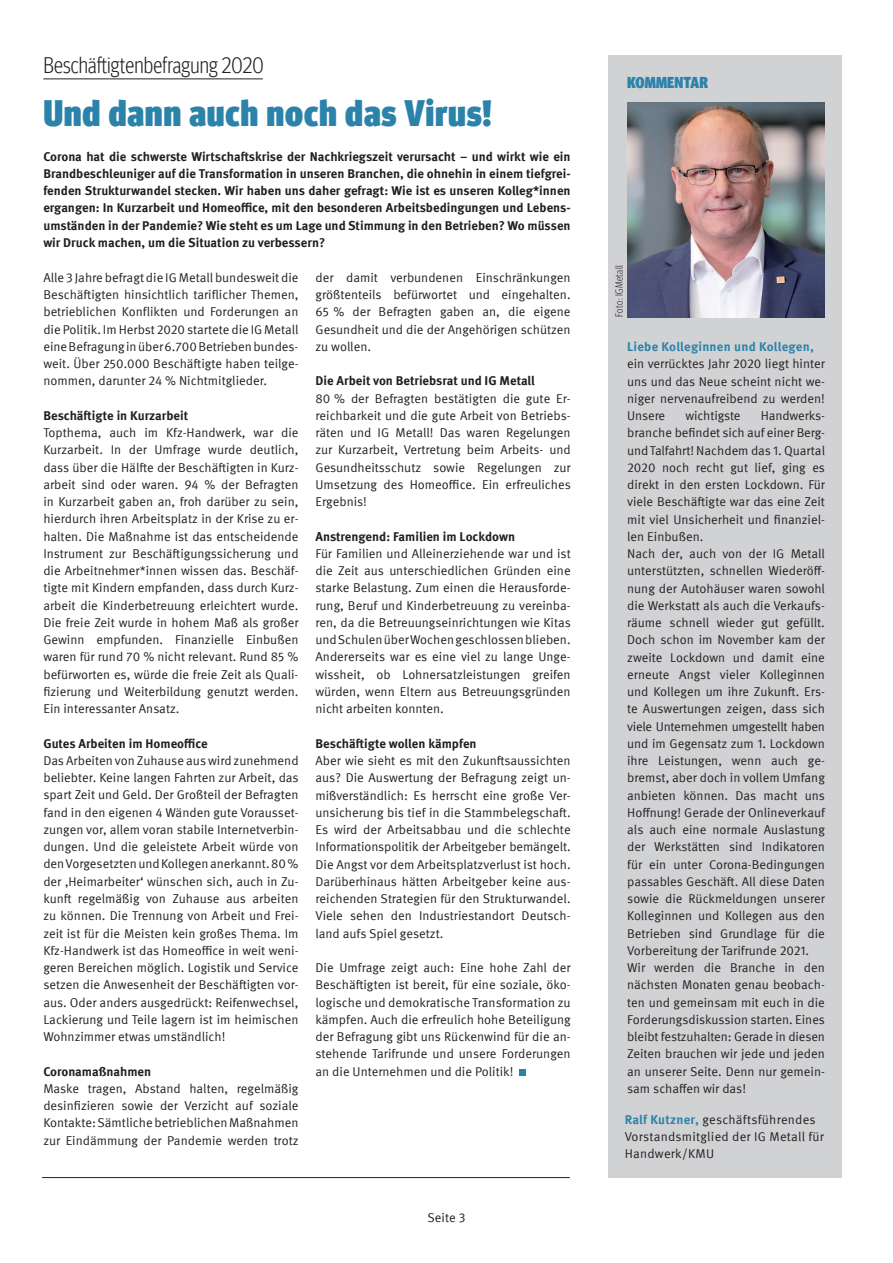
<style>
.page{position:relative;width:893px;height:1263px;background:#fff}
.page>*{position:absolute;margin:0;border:0;box-sizing:border-box;transform-origin:0 0}
.t1{font:900 condensed 36.75px "Meta Head IGM";letter-spacing:.02em;color:#2c83aa}
.t2{font:300 condensed 22.5px "Meta Head IGM";letter-spacing:.005em;color:#231f20}
.t3{font:900 condensed 15.75px "Meta Head IGM";letter-spacing:.01em;color:#2c83aa}
.t4{font:12.75px/17.2px "Meta IGM";color:#231f20;text-align:justify}
.t5{font:700 12.75px/17.2px "Meta IGM";color:#231f20;text-align:justify}
.t6{font:12.75px/17.2px "Meta IGM";letter-spacing:.02em;color:#231f20}
.t7{font:700 12.75px "Meta IGM";letter-spacing:.02em;color:#2c83aa}
.t8{font:300 condensed 10.5px "Meta Head IGMT";letter-spacing:.03em;color:#231f20}
.s1{font-weight:700;color:#2c83aa}
</style>
<div class="page">
<div style="left:608px;top:55px;width:234px;height:1123px;background:#d1d2d4"></div>
<img style="left:627px;top:102px;width:198px;height:215px">
<hr style="left:43px;top:78px;width:220px;height:1px;background:#231f20">
<hr style="left:42px;top:1177px;width:528px;height:1px;background:#231f20">
<div style="left:519px;top:1069px;width:7px;height:6px;background:#2c83aa"></div>
<h2 class="t2" style="left:43px;top:49px;width:222px">Beschäftigtenbefragung 2020</h2>
<h1 class="t1" style="left:43px;top:84px;width:450px">Und dann auch noch das Virus!</h1>
<p class="t5" style="left:43px;top:147px;width:529px">Corona hat die schwerste Wirtschaftskrise der Nachkriegszeit verursacht – und wirkt wie ein Brandbeschleuniger auf die Transformation in unseren Branchen, die ohnehin in einem tiefgrei&shy;fenden Strukturwandel stecken. Wir haben uns daher gefragt: Wie ist es unseren Kolleg*innen ergangen: In Kurzarbeit und Homeoffice, mit den besonderen Arbeitsbedingungen und Lebens&shy;umständen in der Pandemie? Wie steht es um Lage und Stimmung in den Betrieben? Wo müssen wir Druck machen, um die Situation zu verbessern?</p>
<p class="t4" style="left:315px;top:268px;width:257px">der damit verbundenen Einschränkungen größtenteils befürwortet und eingehalten.<br>65 % der Befragten gaben an, die eigene Gesundheit und die der Angehörigen schützen zu wollen.</p>
<p class="t5" style="left:315px;top:372px;width:221px">Die Arbeit von Betriebsrat und IG Metall</p>
<p class="t4" style="left:315px;top:389px;width:257px">80 % der Befragten bestätigten die gute Er&shy;reichbarkeit und die gute Arbeit von Betriebs&shy;räten und IG Metall! Das waren Regelungen zur Kurzarbeit, Vertretung beim Arbeits- und Gesundheitsschutz sowie Regelungen zur Umsetzung des Homeoffice. Ein erfreuliches Ergebnis!</p>
<p class="t5" style="left:315px;top:527px;width:201px">Anstrengend: Familien im Lockdown</p>
<p class="t4" style="left:315px;top:544px;width:257px">Für Familien und Alleinerziehende war und ist die Zeit aus unterschiedlichen Gründen eine starke Belastung. Zum einen die Herausforde&shy;rung, Beruf und Kinderbetreuung zu vereinba&shy;ren, da die Betreuungseinrichtungen wie Kitas und Schulen über Wochen geschlossen blieben.<br>Andererseits war es eine viel zu lange Unge&shy;wissheit, ob Lohnersatzleistungen greifen würden, wenn Eltern aus Betreuungsgründen nicht arbeiten konnten.</p>
<p class="t5" style="left:315px;top:734px;width:163px">Beschäftigte wollen kämpfen</p>
<p class="t4" style="left:315px;top:751px;width:257px">Aber wie sieht es mit den Zukunftsaussichten aus? Die Auswertung der Befragung zeigt un&shy;mißverständlich: Es herrscht eine große Ver&shy;unsicherung bis tief in die Stammbelegschaft.<br>Es wird der Arbeitsabbau und die schlechte Informationspolitik der Arbeitgeber bemängelt.<br>Die Angst vor dem Arbeitsplatzverlust ist hoch.<br>Darüberhinaus hätten Arbeitgeber keine aus&shy;reichenden Strategien für den Strukturwandel.<br>Viele sehen den Industriestandort Deutsch&shy;land aufs Spiel gesetzt.</p>
<p class="t4" style="left:315px;top:958px;width:257px">Die Umfrage zeigt auch: Eine hohe Zahl der Beschäftigten ist bereit, für eine soziale, öko&shy;logische und demokratische Transformation zu kämpfen. Auch die erfreulich hohe Beteiligung der Befragung gibt uns Rückenwind für die an&shy;stehende Tarifrunde und unsere Forderungen an die Unternehmen und die Politik!</p>
<p class="t4" style="left:43px;top:268px;width:257px">Alle 3 Jahre befragt die IG Metall bundesweit die Beschäftigten hinsichtlich tariflicher Themen, betrieblichen Konflikten und Forderungen an die Politik. Im Herbst 2020 startete die IG Metall eine Befragung in über 6.700 Betrieben bundes&shy;weit. Über 250.000 Beschäftigte haben teilge&shy;nommen, darunter 24 % Nichtmitglieder.</p>
<p class="t5" style="left:43px;top:406px;width:146px">Beschäftigte in Kurzarbeit</p>
<p class="t4" style="left:43px;top:423px;width:257px">Topthema, auch im Kfz-Handwerk, war die Kurzarbeit. In der Umfrage wurde deutlich, dass über die Hälfte der Beschäftigten in Kurz&shy;arbeit sind oder waren. 94 % der Befragten in Kurzarbeit gaben an, froh darüber zu sein, hierdurch ihren Arbeitsplatz in der Krise zu er&shy;halten. Die Maßnahme ist das entscheidende Instrument zur Beschäftigungssicherung und die Arbeitnehmer*innen wissen das. Beschäf&shy;tigte mit Kindern empfanden, dass durch Kurz&shy;arbeit die Kinderbetreuung erleichtert wurde.<br>Die freie Zeit wurde in hohem Maß als großer Gewinn empfunden. Finanzielle Einbußen waren für rund 70 % nicht relevant. Rund 85 % befürworten es, würde die freie Zeit als Quali&shy;fizierung und Weiterbildung genutzt werden.<br>Ein interessanter Ansatz.</p>
<p class="t5" style="left:43px;top:734px;width:166px">Gutes Arbeiten im Homeoffice</p>
<p class="t4" style="left:43px;top:751px;width:257px">Das Arbeiten von Zuhause aus wird zunehmend beliebter. Keine langen Fahrten zur Arbeit, das spart Zeit und Geld. Der Großteil der Befragten fand in den eigenen 4 Wänden gute Vorausset&shy;zungen vor, allem voran stabile Internetverbin&shy;dungen. Und die geleistete Arbeit würde von den Vorgesetzten und Kollegen anerkannt. 80 % der ‚Heimarbeiter‘ wünschen sich, auch in Zu&shy;kunft regelmäßig von Zuhause aus arbeiten zu können. Die Trennung von Arbeit und Frei&shy;zeit ist für die Meisten kein großes Thema. Im Kfz-Handwerk ist das Homeoffice in weit weni&shy;geren Bereichen möglich. Logistik und Service setzen die Anwesenheit der Beschäftigten vor&shy;aus. Oder anders ausgedrückt: Reifenwechsel, Lackierung und Teile lagern ist im heimischen Wohnzimmer etwas umständlich!</p>
<p class="t5" style="left:43px;top:1062px;width:109px">Coronamaßnahmen</p>
<p class="t4" style="left:43px;top:1079px;width:257px">Maske tragen, Abstand halten, regelmäßig desinfizieren sowie der Verzicht auf soziale Kontakte: Sämtliche betrieblichen Maßnahmen zur Eindämmung der Pandemie werden trotz</p>
<p class="t4" style="left:428px;top:1208px;width:39px">Seite 3</p>
<p class="t3" style="left:627px;top:70px;width:82px">Kommentar</p>
<p class="t8" style="left:612px;top:317px;width:53px;rotate:-90deg">Foto: IGMetall</p>
<p class="t7" style="left:627px;top:337px;width:188px">Liebe Kolleginnen und Kollegen,</p>
<p class="t4" style="left:627px;top:354px;width:199px">ein verrücktes Jahr 2020 liegt hinter uns und das Neue scheint nicht we&shy;niger nervenaufreibend zu werden!<br>Unsere</p>
<p class="t4" style="left:627px;top:406px;width:199px;text-align:left;text-indent:134px">Handwerks&shy;branche befindet sich auf einer Berg&shy;und Talfahrt! Nachdem das 1. Quartal<br>2020 noch recht gut lief, ging es direkt in den ersten Lockdown. Für viele Beschäftigte war das eine Zeit mit viel Unsicherheit und finanziel&shy;len Einbußen.<br>Nach der, auch von der IG Metall unterstützten, schnellen Wiederöff&shy;nung der Autohäuser waren sowohl die Werkstatt als auch die Verkaufs&shy;räume schnell wieder gut gefüllt.<br>Doch schon im November kam der zweite Lockdown und damit eine erneute Angst vieler Kolleginnen und Kollegen um ihre Zukunft. Ers&shy;te Auswertungen zeigen, dass sich viele Unternehmen umgestellt haben und im Gegensatz zum 1. Lockdown ihre Leistungen, wenn auch ge&shy;bremst, aber doch in vollem Umfang anbieten können. Das macht uns<br>Hoffnung! Gerade der Onlineverkauf als auch eine normale Auslastung der Werkstätten sind Indikatoren für ein unter Corona-Bedingungen passables Geschäft. All diese Daten sowie die Rückmeldungen unserer<br>Kolleginnen und Kollegen aus den<br>Betrieben sind Grundlage für die<br>Vorbereitung der Tarifrunde 2021.<br>Wir werden die Branche in den nächsten Monaten genau beobach&shy;ten und gemeinsam mit euch in die<br>Forderungsdiskussion starten. Eines bleibt festzuhalten: Gerade in diesen<br>Zeiten brauchen wir jede und jeden an unserer Seite. Denn nur gemein&shy;sam schaffen wir das!</p>
<p class="t4" style="left:686px;top:406px;width:56px">wichtigste</p>
<p class="t6" style="left:625px;top:1110px;width:201px"><span class="s1">Ralf Kutzner,</span> geschäftsführendes<br>Vorstandsmitglied der IG Metall für<br>Handwerk/KMU</p>
</div>
